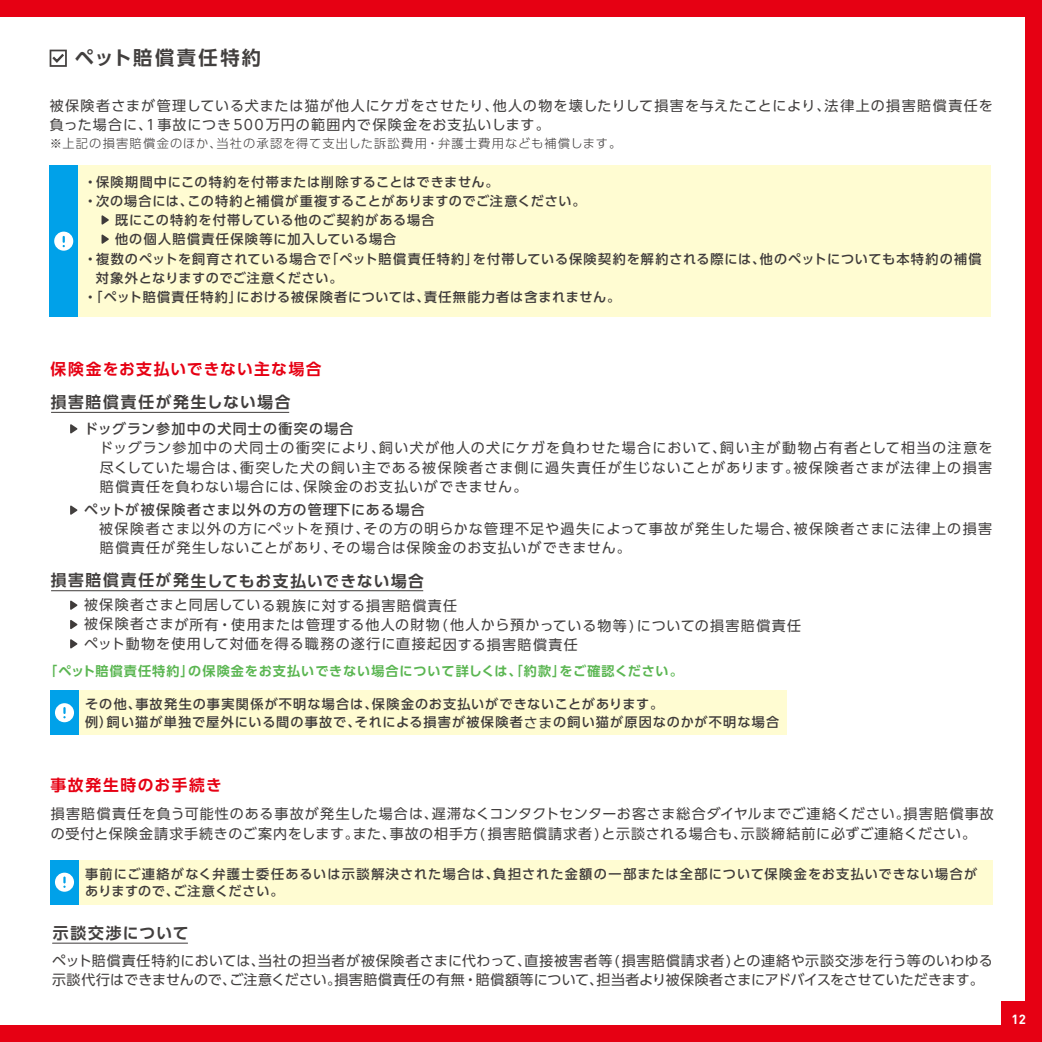
<style>
.page{position:relative;width:1042px;height:1042px;background:#e60013}
.page>*{position:absolute;margin:0;border:0;box-sizing:border-box;transform-origin:0 0}
.t1{font:700 19.25px "UD Shin Go Pro De";letter-spacing:.125em;color:#423f3e}
.t2{font:700 15.75px "UD Shin Go Pro De";letter-spacing:.095em;color:#423f3e}
.t3{font:700 15.75px "UD Shin Go Pro De";letter-spacing:.09em;color:#e60013}
.t4{font:14px/19.2px "UD Shin Go Pro";letter-spacing:.06em;color:#423f3e}
.t5{font:14px/19.2px "UD Shin Go Pro";letter-spacing:.03em;color:#423f3e}
.t6{font:14px/19.2px "UD Shin Go Pro";letter-spacing:.08em;color:#423f3e}
.t7{font:500 14px "UD Shin Go Pro";letter-spacing:.085em;color:#423f3e}
.t8{font:500 13.12px/17.5px "UD Shin Go Pro";letter-spacing:.075em;color:#3f3b3a}
.t9{font:700 13.12px "UD Shin Go Pro De";letter-spacing:.075em;color:#5bb652}
.t10{font:500 13.12px "UD Shin Go Pro";letter-spacing:.045em;color:#3f3b3a}
.t11{font:500 13.12px "UD Shin Go Pro";letter-spacing:.04em;color:#3f3b3a}
.t12{font:700 13.12px "DIN Pro";color:#fff}
.t13{font:300 12.25px "UD Shin Go Pro";letter-spacing:.085em;color:#423f3e}
.s1{font-weight:400;font-size:14px;color:#423f3e}
</style>
<div class="page">
<div style="left:0;top:17px;width:1024px;height:1007px;background:#fff"></div>
<div style="left:50px;top:165px;width:941px;height:152px;background:#fffcd2"></div>
<div style="left:50px;top:165px;width:28px;height:152px;background:#00a1e9"></div>
<div style="left:54px;top:232px;width:19px;height:19px;background:#fff;border-radius:50%"></div>
<svg style="left:63px;top:236px;width:2px;height:11px"></svg>
<hr style="left:51px;top:412px;width:238px;height:1px;background:#3f3b3a">
<svg style="left:101px;top:215px;width:8px;height:10px"></svg>
<svg style="left:101px;top:234px;width:8px;height:10px"></svg>
<svg style="left:70px;top:424px;width:8px;height:10px"></svg>
<svg style="left:70px;top:505px;width:8px;height:10px"></svg>
<svg style="left:50px;top:50px;width:17px;height:17px"></svg>
<div style="left:51px;top:860px;width:942px;height:44px;background:#fffcd2"></div>
<div style="left:50px;top:860px;width:29px;height:44px;background:#00a1e9"></div>
<div style="left:55px;top:872px;width:19px;height:20px;background:#fff;border-radius:50%"></div>
<svg style="left:63px;top:876px;width:3px;height:12px"></svg>
<hr style="left:51px;top:590px;width:372px;height:1px;background:#3f3b3a">
<hr style="left:53px;top:942px;width:135px;height:1px;background:#3f3b3a">
<div style="left:51px;top:690px;width:736px;height:45px;background:#fffcd2"></div>
<div style="left:50px;top:690px;width:29px;height:45px;background:#00a1e9"></div>
<div style="left:55px;top:703px;width:19px;height:19px;background:#fff;border-radius:50%"></div>
<svg style="left:63px;top:707px;width:3px;height:11px"></svg>
<svg style="left:70px;top:600px;width:8px;height:10px"></svg>
<svg style="left:70px;top:620px;width:8px;height:9px"></svg>
<svg style="left:70px;top:639px;width:8px;height:10px"></svg>
<div style="left:1001px;top:1001px;width:41px;height:41px;background:#e60013"></div>
<h1 class="t1" style="left:75px;top:42px;width:188px">ペット賠償責任特約</h1>
<p class="t4" style="left:50px;top:95px;width:944px">被保険者さまが管理している犬または猫が他人にケガをさせたり、他人の物を壊したりして損害を与えたことにより、法律上の損害賠償責任を負った場合に、1事故につき500万円の範囲内で保険金をお支払いします。　</p>
<p class="t13" style="left:50px;top:133px;width:573px">※上記の損害賠償金のほか、当社の承認を得て支出した訴訟費用・弁護士費用なども補償します。</p>
<p class="t8" style="left:84px;top:172px;width:416px">・保険期間中にこの特約を付帯または削除することはできません。</p>
<p class="t10" style="left:84px;top:190px;width:503px">・次の場合には、この特約と補償が重複することがありますのでご注意ください。</p>
<p class="t8" style="left:87px;top:211px;width:349px">　　既にこの特約を付帯している他のご契約がある場合</p>
<p class="t8" style="left:87px;top:230px;width:311px">　　他の個人賠償責任保険等に加入している場合</p>
<p class="t8" style="left:84px;top:249px;width:899px">・複数のペットを飼育されている場合で「ペット賠償責任特約」を付帯している保険契約を解約される際には、他のペットについても本特約の補償</p>
<p class="t11" style="left:96px;top:267px;width:248px">対象外となりますのでご注意ください。</p>
<p class="t8" style="left:84px;top:288px;width:538px">・「ペット賠償責任特約」における被保険者については、責任無能力者は含まれません。</p>
<p class="t3" style="left:51px;top:356px;width:272px">保険金をお支払いできない主な場合</p>
<p class="t2" style="left:51px;top:389px;width:241px">損害賠償責任が発生しない場合</p>
<p class="t7" style="left:84px;top:417px;width:271px">ドッグラン参加中の犬同士の衝突の場合</p>
<p class="t4" style="left:100px;top:438px;width:894px;text-align:justify;text-indent:-16px">　ドッグラン参加中の犬同士の衝突により、飼い犬が他人の犬にケガを負わせた場合において、飼い主が動物占有者として相当の注意を尽くしていた場合は、衝突した犬の飼い主である被保険者さま側に過失責任が生じないことがあります。被保険者さまが法律上の損害賠償責任を負わない場合には、保険金のお支払いができません。</p>
<p class="t7" style="left:84px;top:498px;width:342px">ペットが被保険者さま以外の方の管理下にある場合</p>
<p class="t6" style="left:100px;top:518px;width:894px;text-indent:-16px">　被保険者さま以外の方にペットを預け、その方の明らかな管理不足や過失によって事故が発生した場合、被保険者さまに法律上の損害賠償責任が発生しないことがあり、その場合は保険金のお支払いができません。</p>
<p class="t2" style="left:51px;top:568px;width:375px">損害賠償責任が発生してもお支払いできない場合</p>
<p class="t4" style="left:84px;top:595px;width:718px">被保険者さまと同居している親族に対する損害賠償責任<br>被保険者さまが所有・使用または管理する他人の財物 (他人から預かっている物等)についての損害賠償責任ペット動物を使用して対価を得る職務の遂行に直接起因する損害賠償責任</p>
<p class="t9" style="left:44px;top:660px;width:640px">「ペット賠償責任特約」の保険金をお支払いできない場合について詳しくは、「約款」をご確認ください。</p>
<p class="t8" style="left:85px;top:695px;width:695px;line-height:18px">その他、事故発生の事実関係が不明な場合は、保険金のお支払いができないことがあります。<br>例）飼い猫が単独で屋外にいる間の事故で、それによる損害が被保険者<span class="s1">さま</span>の飼い猫が原因なのかが不明な場合</p>
<p class="t3" style="left:51px;top:772px;width:173px">事故発生時のお手続き</p>
<p class="t4" style="left:51px;top:804px;width:944px">損害賠償責任を負う可能性のある事故が発生した場合は、遅滞なくコンタクトセンターお客さま総合ダイヤルまでご連絡ください。損害賠償事故の受付と保険金請求手続きのご案内をします。また、事故の相手方( 損害賠償請求者)と示談される場合も、示談締結前に必ずご連絡ください。</p>
<p class="t8" style="left:85px;top:864px;width:893px">事前にご連絡がなく弁護士委任あるいは示談解決された場合は、負担された金額の一部または全部について保険金をお支払いできない場合がありますので、ご注意ください。</p>
<p class="t2" style="left:53px;top:920px;width:137px">示談交渉について</p>
<p class="t5" style="left:52px;top:950px;width:942px">ペット賠償責任特約においては、当社の担当者が被保険者さまに代わって、直接被害者等(損害賠償請求者)との連絡や示談交渉を行う等のいわゆる示談代行はできませんので、ご注意ください。損害賠償責任の有無・賠償額等について、担当者より被保険者さまにアドバイスをさせていただきます。</p>
<p class="t12" style="left:1011px;top:1010px;width:16px">12</p>
</div>
